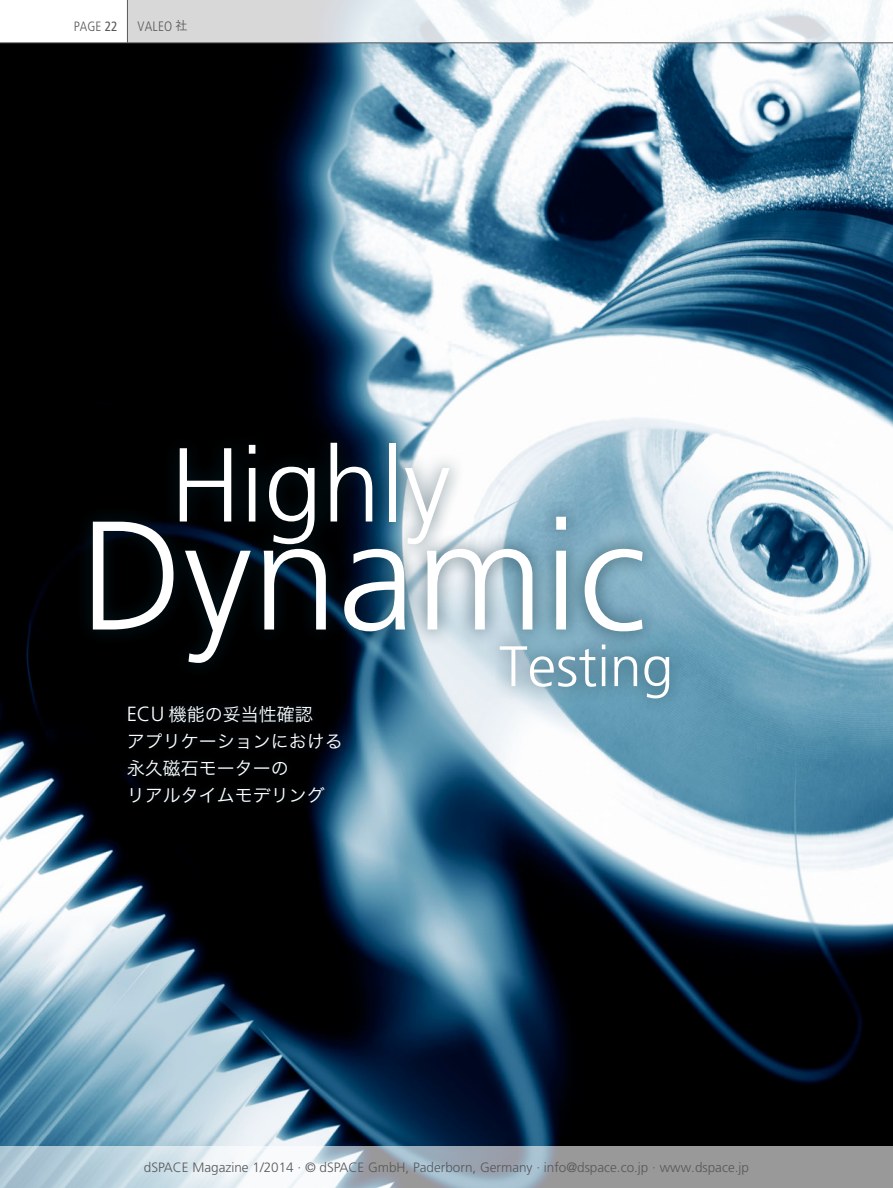
<style>
.page{position:relative;width:893px;height:1188px;background:#fff}
.page>*{position:absolute;margin:0;border:0;box-sizing:border-box;transform-origin:0 0}
.t1{font:300 154.5px "Frutiger LT Pro";color:#fff}
.t2{font:300 105px "Frutiger LT Pro";color:#fff}
.t3{font:300 57px "Frutiger LT Pro";color:#fff}
.J_Title_white{font:18px/27px "Hira Kaku Pro W3";color:#fff}
.J_Heder_Left{font:300 condensed 13.65px "Frutiger LT Pro";letter-spacing:.015em;color:#57585a}
.t4{font:300 13.5px "Frutiger LT Pro";color:#57585a}
.t5{font:300 condensed 13.5px "Frutiger LT Pro";color:#57585a}
.s1{font-weight:400}
.s2{font-family:"Hira Kaku Pro W3";font-weight:400;font-stretch:normal;font-size:12px}
.s3{font-family:"Frutiger LT Pro";font-weight:300;font-size:20.55px}
</style>
<div class="page">
<img style="left:0;top:44px;width:893px;height:1102px">
<svg style="left:128px;top:0;width:765px;height:43px"></svg>
<hr style="left:127px;top:0;width:1px;height:43px;background:#57585a">
<hr style="left:0;top:43px;width:893px;height:1px;background:#57585a">
<div style="left:75px;top:426px;width:584px;height:254px;background:#022837;opacity:.68"></div>
<div style="left:120px;top:698px;width:229px;height:113px;background:#061c28;opacity:.8"></div>
<div style="left:483px;top:628px;width:204px;height:88px;background:#022837;opacity:.68"></div>
<svg style="left:0;top:1146px;width:893px;height:42px;background:#b0b9bf"></svg>
<p class="t5" style="left:74px;top:18px;width:45px">PAGE <span class="s1">22</span></p>
<p class="J_Heder_Left" style="left:137px;top:18px;width:52px">VALEO <span class="s2">社</span></p>
<p class="t2" style="left:170px;top:424px;width:282px">Highly</p>
<p class="t1" style="left:80px;top:486px;width:568px">Dynamic</p>
<p class="t3" style="left:499px;top:633px;width:176px">Testing</p>
<p class="J_Title_white" style="left:127px;top:700px;width:217px"><span class="s3">ECU</span> 機能の妥当性確認<br>アプリケーションにおける永久磁石モーターの<br>リアルタイムモデリング</p>
<p class="t4" style="left:144px;top:1159px;width:607px">dSPACE Magazine 1/2014 · © dSPACE GmbH, Paderborn, Germany · info@dspace.co.jp · www.dspace.jp</p>
</div>
